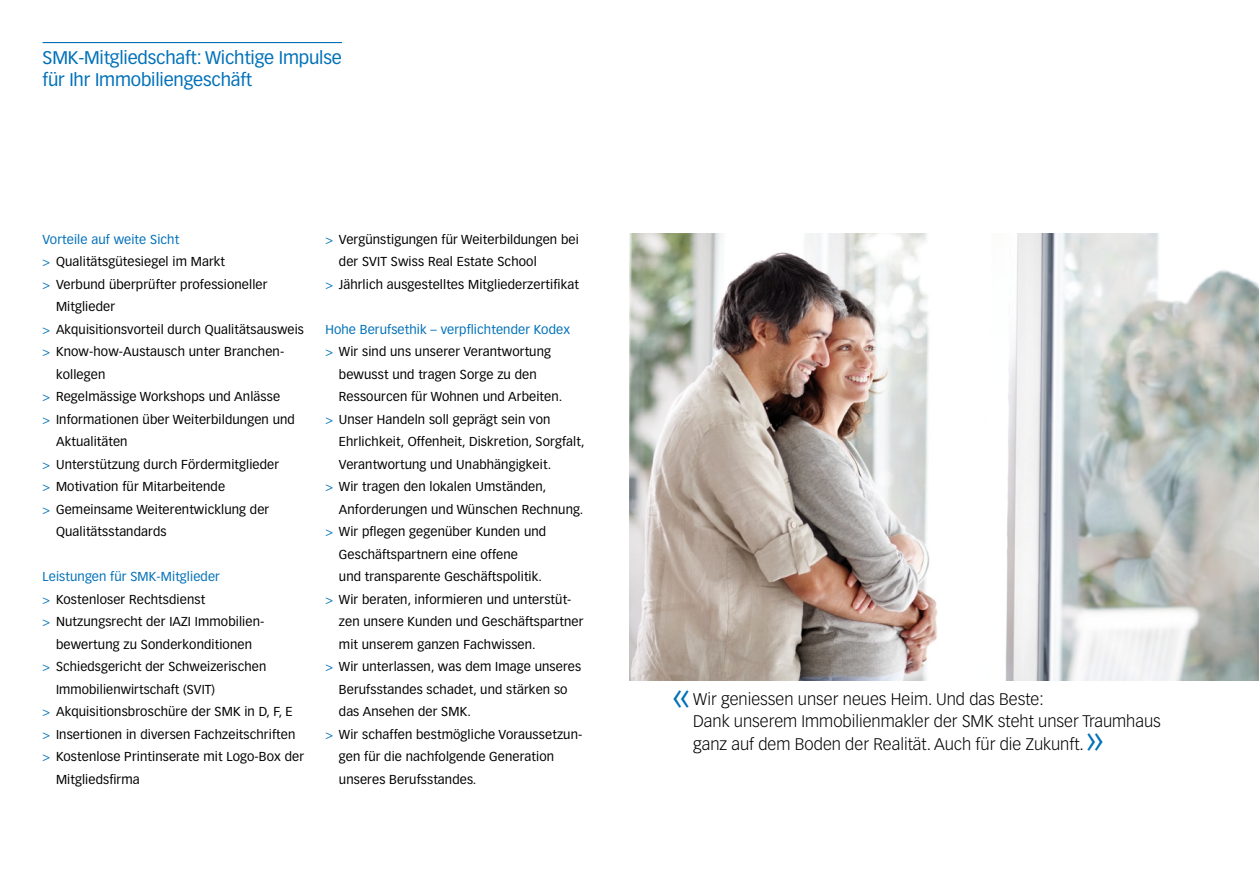
<style>
.page{position:relative;width:1259px;height:893px;background:#fff}
.page>*{position:absolute;margin:0;border:0;box-sizing:border-box;transform-origin:0 0}
.t1{font:300 40.5px "Vectora LT Std";color:#0071b9}
.t2{font:18px/21.6px "Vectora LT Std";letter-spacing:-.01em;color:#0071b9}
.t3{font:300 16.5px/22.5px "Vectora LT Std";color:#000}
.t4{font:12.75px "Vectora LT Std";letter-spacing:.01em;color:#000}
.t5{font:12.75px "Vectora LT Std";letter-spacing:.01em;color:#0071b9}
.s1{color:#0071b9}
</style>
<div class="page">
<hr style="left:43px;top:42px;width:299px;height:1px;background:#0071b9">
<img style="left:629px;top:234px;width:630px;height:446px">
<h2 class="t2" style="left:43px;top:47px;width:301px">SMK-Mitgliedschaft: Wichtige Impulse für Ihr Immobiliengeschäft</h2>
<p class="t5" style="left:43px;top:232px;width:138px">Vorteile auf weite Sicht</p>
<p class="t4" style="left:43px;top:254px;width:184px"><span class="s1">&gt;</span> Qualitätsgütesiegel im Markt</p>
<p class="t4" style="left:43px;top:277px;width:226px"><span class="s1">&gt;</span> Verbund überprüfter professioneller</p>
<p class="t4" style="left:56px;top:299px;width:61px">Mitglieder</p>
<p class="t4" style="left:43px;top:322px;width:263px"><span class="s1">&gt;</span> Akquisitionsvorteil durch Qualitätsausweis</p>
<p class="t4" style="left:43px;top:344px;width:243px"><span class="s1">&gt;</span> Know-how-Austausch unter Branchen-</p>
<p class="t4" style="left:56px;top:367px;width:51px">kollegen</p>
<p class="t4" style="left:43px;top:389px;width:239px"><span class="s1">&gt;</span> Regelmässige Workshops und Anlässe</p>
<p class="t4" style="left:43px;top:412px;width:254px"><span class="s1">&gt;</span> Informationen über Weiterbildungen und</p>
<p class="t4" style="left:56px;top:434px;width:73px">Aktualitäten</p>
<p class="t4" style="left:43px;top:457px;width:238px"><span class="s1">&gt;</span> Unterstützung durch Fördermitglieder</p>
<p class="t4" style="left:43px;top:479px;width:184px"><span class="s1">&gt;</span> Motivation für Mitarbeitende</p>
<p class="t4" style="left:43px;top:502px;width:228px"><span class="s1">&gt;</span> Gemeinsame Weiterentwicklung der</p>
<p class="t4" style="left:56px;top:524px;width:112px">Qualitätsstandards</p>
<p class="t5" style="left:43px;top:569px;width:179px">Leistungen für SMK-Mitglieder</p>
<p class="t4" style="left:43px;top:592px;width:164px"><span class="s1">&gt;</span> Kostenloser Rechtsdienst</p>
<p class="t4" style="left:43px;top:614px;width:223px"><span class="s1">&gt;</span> Nutzungsrecht der IAZI Immobilien-</p>
<p class="t4" style="left:56px;top:637px;width:197px">bewertung zu Sonderkonditionen</p>
<p class="t4" style="left:43px;top:659px;width:225px"><span class="s1">&gt;</span> Schiedsgericht der Schweizerischen</p>
<p class="t4" style="left:56px;top:682px;width:161px">Immobilienwirtschaft (SVIT)</p>
<p class="t4" style="left:43px;top:704px;width:252px"><span class="s1">&gt;</span> Akquisitionsbroschüre der SMK in D, F, E</p>
<p class="t4" style="left:43px;top:727px;width:254px"><span class="s1">&gt;</span> Insertionen in diversen Fachzeitschriften</p>
<p class="t4" style="left:43px;top:749px;width:263px"><span class="s1">&gt;</span> Kostenlose Printinserate mit Logo-Box der</p>
<p class="t4" style="left:56px;top:772px;width:85px">Mitgliedsfirma</p>
<p class="t4" style="left:325px;top:232px;width:255px"><span class="s1">&gt;</span> Vergünstigungen für Weiterbildungen bei</p>
<p class="t4" style="left:339px;top:254px;width:199px">der SVIT Swiss Real Estate School</p>
<p class="t4" style="left:325px;top:277px;width:255px"><span class="s1">&gt;</span> Jährlich ausgestelltes Mitgliederzertifikat</p>
<p class="t5" style="left:325px;top:322px;width:246px">Hohe Berufsethik – verpflichtender Kodex</p>
<p class="t4" style="left:325px;top:344px;width:227px"><span class="s1">&gt;</span> Wir sind uns unserer Verantwortung</p>
<p class="t4" style="left:339px;top:367px;width:199px">bewusst und tragen Sorge zu den</p>
<p class="t4" style="left:339px;top:389px;width:225px">Ressourcen für Wohnen und Arbeiten.</p>
<p class="t4" style="left:325px;top:412px;width:227px"><span class="s1">&gt;</span> Unser Handeln soll geprägt sein von</p>
<p class="t4" style="left:339px;top:434px;width:247px">Ehrlichkeit, Offenheit, Diskretion, Sorgfalt,</p>
<p class="t4" style="left:339px;top:457px;width:214px">Verantwortung und Unabhängigkeit.</p>
<p class="t4" style="left:325px;top:479px;width:223px"><span class="s1">&gt;</span> Wir tragen den lokalen Umständen,</p>
<p class="t4" style="left:339px;top:502px;width:246px">Anforderungen und Wünschen Rechnung.</p>
<p class="t4" style="left:325px;top:524px;width:222px"><span class="s1">&gt;</span> Wir pflegen gegenüber Kunden und</p>
<p class="t4" style="left:339px;top:547px;width:181px">Geschäftspartnern eine offene</p>
<p class="t4" style="left:339px;top:569px;width:205px">und transparente Geschäftspolitik.</p>
<p class="t4" style="left:325px;top:592px;width:248px"><span class="s1">&gt;</span> Wir beraten, informieren und unterstüt-</p>
<p class="t4" style="left:339px;top:614px;width:246px">zen unsere Kunden und Geschäftspartner</p>
<p class="t4" style="left:339px;top:637px;width:198px">mit unserem ganzen Fachwissen.</p>
<p class="t4" style="left:325px;top:659px;width:257px"><span class="s1">&gt;</span> Wir unterlassen, was dem Image unseres</p>
<p class="t4" style="left:339px;top:682px;width:230px">Berufsstandes schadet, und stärken so</p>
<p class="t4" style="left:339px;top:704px;width:134px">das Ansehen der SMK.</p>
<p class="t4" style="left:325px;top:727px;width:258px"><span class="s1">&gt;</span> Wir schaffen bestmögliche Voraussetzun-</p>
<p class="t4" style="left:339px;top:749px;width:217px">gen für die nachfolgende Generation</p>
<p class="t4" style="left:339px;top:772px;width:139px">unseres Berufsstandes.</p>
<h1 class="t1" style="left:672px;top:673px;width:19px">«</h1>
<p class="t3" style="left:693px;top:688px;width:469px">Wir geniessen unser neues Heim. Und das Beste:<br>Dank unserem Immobilienmakler der SMK steht unser Traumhaus ganz auf dem Boden der Realität. Auch für die Zukunft.</p>
<h1 class="t1" style="left:1086px;top:716px;width:19px">»</h1>
</div>
